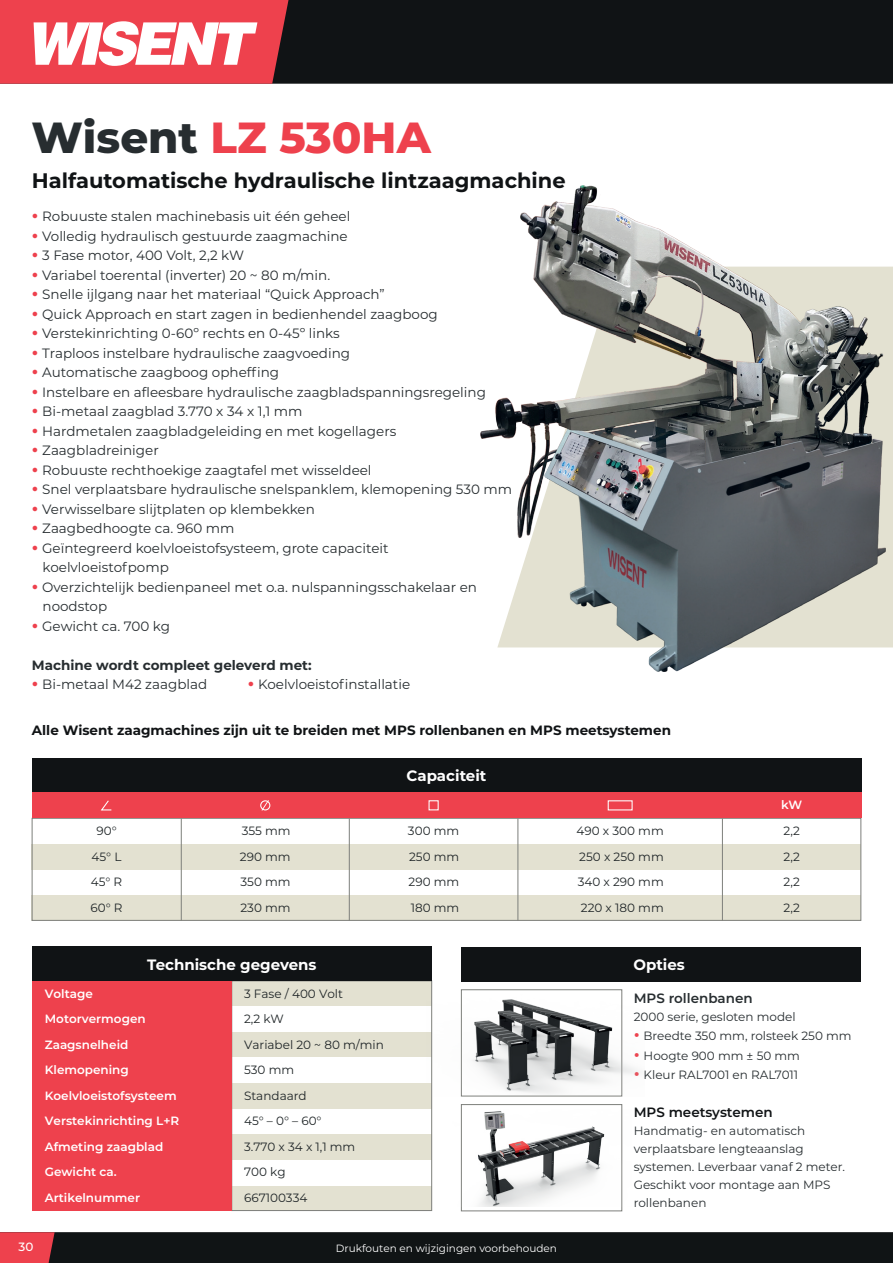
<style>
.page{position:relative;width:893px;height:1263px;background:#fff}
.page>*{position:absolute;margin:0;border:0;box-sizing:border-box;transform-origin:0 0}
.t1{font:800 43.5px "Montserrat";color:#ee414d}
.t2{font:700 21px "Montserrat";color:#101315}
.t3{font:700 15px "Montserrat";color:#fff}
.t4{font:13.5px/19.5px "Montserrat";color:#272d30}
.t5{font:700 13.5px "Montserrat";color:#101315}
.t6{font:700 13.5px "Montserrat";color:#272d30}
.t7{font:600 13.5px "Montserrat";color:#101315}
.t8{font:600 13.5px "Montserrat";color:#272d30}
.t9{font:12px/18px "Montserrat";color:#272d30}
.t10{font:12px/25.5px "Montserrat";color:#1f2527;text-align:justify}
.t11{font:600 12px/25.5px "Montserrat";color:#fff}
.t12{font:500 12px "Montserrat";color:#fff}
.t13{font:10.5px "Montserrat";color:#fff}
.s1{color:#272d30}
.s2{font-weight:700;font-size:18px;color:#ee414d}
.s3{font-weight:600;font-size:18px;color:#ee414d}
</style>
<div class="page">
<div style="left:0;top:1232px;width:893px;height:31px;background:#101415"></div>
<svg style="left:0;top:1232px;width:55px;height:31px;background:#de3e49"></svg>
<div style="left:885px;top:267px;width:8px;height:380px;background:#e3e1d1"></div>
<img style="left:480px;top:185px;width:405px;height:486px">
<div style="left:32px;top:895px;width:829px;height:25px;background:#e3e1d1"></div>
<div style="left:32px;top:844px;width:829px;height:25px;background:#e3e1d1"></div>
<div style="left:32px;top:818px;width:829px;height:102px;border:1px solid #7d7f7b"></div>
<hr style="left:722px;top:818px;width:1px;height:102px;background:#7d7f7b">
<hr style="left:518px;top:818px;width:1px;height:102px;background:#7d7f7b">
<hr style="left:349px;top:818px;width:1px;height:102px;background:#7d7f7b">
<hr style="left:181px;top:818px;width:1px;height:102px;background:#7d7f7b">
<div style="left:32px;top:758px;width:829px;height:34px;background:#101315"></div>
<div style="left:32px;top:792px;width:829px;height:26px;background:#ee414d"></div>
<div style="left:428px;top:800px;width:11px;height:10px;border:1px solid #fff"></div>
<div style="left:608px;top:800px;width:25px;height:10px;border:1px solid #fff"></div>
<div style="left:260px;top:800px;width:10px;height:10px;border:1px solid #fff;border-radius:50%"></div>
<svg style="left:262px;top:800px;width:7px;height:11px"></svg>
<svg style="left:100px;top:800px;width:12px;height:11px"></svg>
<div style="left:32px;top:981px;width:400px;height:25px;background:#e3e1d1"></div>
<div style="left:32px;top:1032px;width:400px;height:26px;background:#e3e1d1"></div>
<div style="left:32px;top:1083px;width:400px;height:26px;background:#e3e1d1"></div>
<div style="left:32px;top:1134px;width:400px;height:26px;background:#e3e1d1"></div>
<div style="left:32px;top:1185px;width:400px;height:26px;background:#e3e1d1"></div>
<div style="left:232px;top:981px;width:200px;height:230px;border:1px solid #7d7f7b"></div>
<div style="left:32px;top:981px;width:200px;height:230px;background:#ee414d"></div>
<div style="left:32px;top:947px;width:400px;height:34px;background:#101315"></div>
<div style="left:0;top:0;width:893px;height:84px;background:#101315"></div>
<svg style="left:0;top:0;width:291px;height:84px;background:#ea737b"></svg>
<div style="left:461px;top:947px;width:400px;height:34px;background:#101315"></div>
<img style="left:426px;top:980px;width:218px;height:116px">
<div style="left:461px;top:1104px;width:161px;height:107px;border:1px solid #7d7f7b"></div>
<img style="left:460px;top:1109px;width:163px;height:97px">
<h1 class="t1" style="left:31px;top:106px;width:401px"><span class="s1">Wisent</span> LZ 530HA</h1>
<h2 class="t2" style="left:32px;top:166px;width:535px">Halfautomatische hydraulische lintzaagmachine</h2>
<p class="t4" style="left:32px;top:206px;width:320px"><span class="s2">•</span> Robuuste stalen machinebasis uit één geheel</p>
<p class="t4" style="left:32px;top:226px;width:317px"><span class="s2">•</span> Volledig hydraulisch gestuurde zaagmachine</p>
<p class="t4" style="left:32px;top:245px;width:214px"><span class="s2">•</span> 3 Fase motor, 400 Volt, 2,2 kW</p>
<p class="t4" style="left:32px;top:265px;width:300px"><span class="s2">•</span> Variabel toerental (inverter) 20 ~ 80 m/min.</p>
<p class="t4" style="left:32px;top:284px;width:354px"><span class="s2">•</span> Snelle ijlgang naar het materiaal “Quick Approach”</p>
<p class="t4" style="left:32px;top:304px;width:407px"><span class="s2">•</span> Quick Approach en start zagen in bedienhendel zaagboog</p>
<p class="t4" style="left:32px;top:323px;width:309px"><span class="s2">•</span> Verstekinrichting 0-60º rechts en 0-45º links</p>
<p class="t4" style="left:32px;top:343px;width:320px"><span class="s2">•</span> Traploos instelbare hydraulische zaagvoeding</p>
<p class="t4" style="left:32px;top:362px;width:249px"><span class="s2">•</span> Automatische zaagboog opheffing</p>
<p class="t4" style="left:32px;top:382px;width:455px"><span class="s2">•</span> Instelbare en afleesbare hydraulische zaagbladspanningsregeling</p>
<p class="t4" style="left:32px;top:401px;width:272px"><span class="s2">•</span> Bi-metaal zaagblad 3.770 x 34 x 1,1 mm</p>
<p class="t4" style="left:32px;top:421px;width:366px"><span class="s2">•</span> Hardmetalen zaagbladgeleiding en met kogellagers</p>
<p class="t4" style="left:32px;top:440px;width:128px"><span class="s2">•</span> Zaagbladreiniger</p>
<p class="t4" style="left:32px;top:460px;width:341px"><span class="s2">•</span> Robuuste rechthoekige zaagtafel met wisseldeel</p>
<p class="t4" style="left:32px;top:479px;width:482px"><span class="s2">•</span> Snel verplaatsbare hydraulische snelspanklem, klemopening 530 mm</p>
<p class="t4" style="left:32px;top:499px;width:284px"><span class="s2">•</span> Verwisselbare slijtplaten op klembekken</p>
<p class="t4" style="left:32px;top:518px;width:204px"><span class="s2">•</span> Zaagbedhoogte ca. 960 mm</p>
<p class="t4" style="left:43px;top:538px;width:348px;text-indent:-11px"><span class="s2">•</span> Geïntegreerd koelvloeistofsysteem, grote capaciteit koelvloeistofpomp</p>
<p class="t4" style="left:43px;top:577px;width:436px;text-indent:-11px"><span class="s2">•</span> Overzichtelijk bedienpaneel met o.a. nulspanningsschakelaar en noodstop</p>
<p class="t4" style="left:32px;top:616px;width:140px"><span class="s2">•</span> Gewicht ca. 700 kg</p>
<p class="t6" style="left:32px;top:655px;width:281px">Machine wordt compleet geleverd met:</p>
<p class="t4" style="left:32px;top:674px;width:177px"><span class="s2">•</span> Bi-metaal M42 zaagblad</p>
<p class="t4" style="left:248px;top:674px;width:164px"><span class="s2">•</span> Koelvloeistofinstallatie</p>
<p class="t5" style="left:32px;top:721px;width:641px">Alle Wisent zaagmachines zijn uit te breiden met MPS rollenbanen en MPS meetsystemen</p>
<p class="t10" style="left:90px;top:818px;width:34px;text-align:center">90°<br>45° L<br>45° R<br>60° R</p>
<p class="t10" style="left:240px;top:818px;width:52px">355 mm 290 mm 350 mm 230 mm</p>
<p class="t3" style="left:407px;top:765px;width:81px">Capaciteit</p>
<p class="t10" style="left:408px;top:818px;width:53px">300 mm 250 mm 290 mm 180 mm</p>
<p class="t10" style="left:577px;top:818px;width:89px">490 x 300 mm 250 x 250 mm 340 x 290 mm 220 x 180 mm</p>
<p class="t11" style="left:781px;top:792px;width:23px">kW</p>
<p class="t10" style="left:784px;top:818px;width:18px">2,2<br>2,2<br>2,2<br>2,2</p>
<p class="t3" style="left:147px;top:954px;width:171px">Technische gegevens</p>
<p class="t3" style="left:633px;top:954px;width:53px">Opties</p>
<p class="t8" style="left:634px;top:988px;width:120px">MPS rollenbanen</p>
<p class="t9" style="left:634px;top:1007px;width:163px">2000 serie, gesloten model</p>
<p class="t9" style="left:634px;top:1026px;width:219px"><span class="s3">•</span> Breedte 350 mm, rolsteek 250 mm</p>
<p class="t9" style="left:634px;top:1046px;width:168px"><span class="s3">•</span> Hoogte 900 mm ± 50 mm</p>
<p class="t9" style="left:634px;top:1065px;width:166px"><span class="s3">•</span> Kleur RAL7001 en RAL7011</p>
<p class="t7" style="left:634px;top:1103px;width:140px">MPS meetsystemen</p>
<p class="t9" style="left:634px;top:1122px;width:213px">Handmatig- en automatisch verplaatsbare lengteaanslag systemen. Leverbaar vanaf 2 meter.<br>Geschikt voor montage aan MPS rollenbanen</p>
<p class="t10" style="left:244px;top:980px;width:141px;text-align:left">3 Fase / 400 Volt<br>2,2 kW<br>Variabel 20 ~ 80 m/min<br>530 mm<br>Standaard<br>45° – 0° – 60°<br>3.770 x 34 x 1,1 mm<br>700 kg<br>667100334</p>
<p class="t11" style="left:45px;top:980px;width:136px">Voltage<br>Motorvermogen<br>Zaagsnelheid<br>Klemopening<br>Koelvloeistofsysteem<br>Verstekinrichting L+R<br>Afmeting zaagblad<br>Gewicht ca.<br>Artikelnummer</p>
<p class="t12" style="left:19px;top:1238px;width:16px">30</p>
<p class="t12" style="left:17px;top:1239px;width:14px">18</p>
<p class="t13" style="left:336px;top:1242px;width:223px">Drukfouten en wijzigingen voorbehouden</p>
</div>
